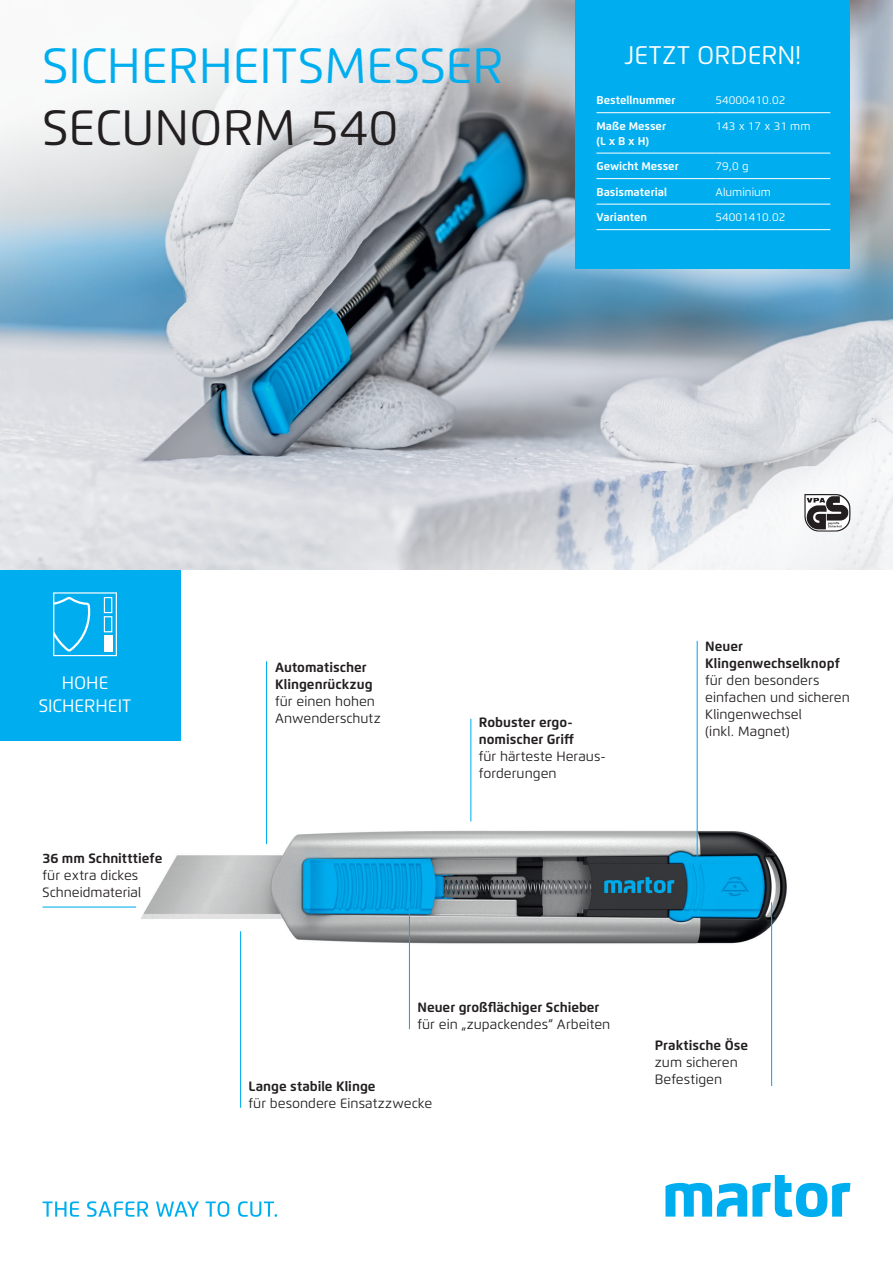
<style>
.page{position:relative;width:893px;height:1263px;background:#fff}
.page>*{position:absolute;margin:0;border:0;box-sizing:border-box;transform-origin:0 0}
.t1{font:49.5px "Flexo";color:#00aeef}
.t2{font:49.5px "Flexo";color:#231f20}
.t3{font:25.5px "Flexo";color:#fff}
.t4{font:18px/23.4px "Flexo";color:#fff;text-align:center}
.t5{font:13.5px/17px "Flexo";color:#231f20}
.t6{font:700 13.5px/17px "Flexo";color:#231f20}
.t7{font:700 11.25px/14.9px "Flexo";color:#fff}
.t8{font:11.25px "Flexo";color:#fff}
</style>
<div class="page">
<img style="left:0;top:0;width:893px;height:570px">
<svg style="left:0;top:0;width:575px;height:330px"></svg>
<svg style="left:255px;top:253px;width:638px;height:317px;background:#b0bfcb"></svg>
<div style="left:0;top:570px;width:180px;height:170px;background:#00aeef"></div>
<img style="left:94px;top:778px;width:693px;height:217px">
<hr style="left:266px;top:661px;width:1px;height:183px;background:#00aeef">
<hr style="left:240px;top:931px;width:1px;height:177px;background:#00aeef">
<hr style="left:409px;top:901px;width:1px;height:128px;background:#00aeef">
<hr style="left:771px;top:902px;width:1px;height:184px;background:#00aeef">
<hr style="left:470px;top:719px;width:1px;height:102px;background:#00aeef">
<hr style="left:697px;top:641px;width:1px;height:228px;background:#00aeef">
<hr style="left:43px;top:906px;width:93px;height:1px;background:#00aeef">
<svg style="left:53px;top:592px;width:64px;height:64px"></svg>
<div style="left:104px;top:635px;width:8px;height:16px;background:#fff"></div>
<svg style="left:804px;top:494px;width:46px;height:37px"></svg>
<div style="left:575px;top:0;width:275px;height:269px;background:#00aeef"></div>
<hr style="left:596px;top:153px;width:119px;height:1px;background:#fff">
<hr style="left:715px;top:153px;width:115px;height:1px;background:#fff">
<hr style="left:596px;top:112px;width:119px;height:1px;background:#fff">
<hr style="left:715px;top:112px;width:115px;height:1px;background:#fff">
<hr style="left:596px;top:178px;width:119px;height:1px;background:#fff">
<hr style="left:715px;top:178px;width:115px;height:1px;background:#fff">
<hr style="left:596px;top:204px;width:119px;height:1px;background:#fff">
<hr style="left:715px;top:204px;width:115px;height:1px;background:#fff">
<hr style="left:596px;top:229px;width:119px;height:1px;background:#fff">
<hr style="left:715px;top:229px;width:115px;height:1px;background:#fff">
<svg style="left:665px;top:1175px;width:185px;height:42px"></svg>
<svg style="left:43px;top:1201px;width:36px;height:16px"></svg>
<svg style="left:87px;top:1201px;width:61px;height:16px"></svg>
<svg style="left:156px;top:1201px;width:43px;height:16px"></svg>
<svg style="left:206px;top:1201px;width:23px;height:16px"></svg>
<svg style="left:238px;top:1201px;width:39px;height:16px"></svg>
<h1 class="t1" style="left:43px;top:36px;width:463px">SICHERHEITSMESSER</h1>
<h1 class="t2" style="left:43px;top:97px;width:357px">SECUNORM 540</h1>
<h2 class="t3" style="left:624px;top:39px;width:178px">JETZT ORDERN!</h2>
<p class="t7" style="left:596px;top:93px;width:80px">Bestellnummer</p>
<p class="t8" style="left:715px;top:93px;width:71px">54000410.02</p>
<p class="t7" style="left:596px;top:118px;width:71px">Maße Messer (L x B x H)</p>
<p class="t8" style="left:715px;top:119px;width:97px">143 x 17 x 31 mm</p>
<p class="t7" style="left:596px;top:159px;width:84px">Gewicht Messer</p>
<p class="t8" style="left:715px;top:159px;width:35px">79,0 g</p>
<p class="t7" style="left:596px;top:184px;width:72px">Basismaterial</p>
<p class="t8" style="left:715px;top:185px;width:57px">Aluminium</p>
<p class="t7" style="left:596px;top:210px;width:52px">Varianten</p>
<p class="t8" style="left:715px;top:210px;width:71px">54001410.02</p>
<h3 class="t4" style="left:39px;top:671px;width:94px">HOHE<br>SICHERHEIT</h3>
<p class="t6" style="left:43px;top:850px;width:121px">36 mm Schnitttiefe</p>
<p class="t5" style="left:43px;top:867px;width:100px">für extra dickes<br>Schneidmaterial</p>
<p class="t6" style="left:275px;top:659px;width:99px">Automatischer<br>Klingenrückzug</p>
<p class="t5" style="left:275px;top:693px;width:107px">für einen hohen<br>Anwenderschutz</p>
<p class="t6" style="left:479px;top:714px;width:97px">Robuster ergo&shy;nomischer Griff</p>
<p class="t5" style="left:479px;top:748px;width:128px">für härteste Heraus&shy;forderungen</p>
<p class="t6" style="left:705px;top:637px;width:136px">Neuer<br>Klingenwechselknopf</p>
<p class="t5" style="left:705px;top:671px;width:146px">für den besonders einfachen und sicheren<br>Klingenwechsel<br>(inkl. Magnet)</p>
<p class="t6" style="left:417px;top:999px;width:184px">Neuer großflächiger Schieber</p>
<p class="t5" style="left:417px;top:1016px;width:194px">für ein „zupackendes“ Arbeiten</p>
<p class="t6" style="left:249px;top:1077px;width:129px">Lange stabile Klinge</p>
<p class="t5" style="left:249px;top:1094px;width:185px">für besondere Einsatzzwecke</p>
<p class="t6" style="left:655px;top:1037px;width:95px">Praktische Öse</p>
<p class="t5" style="left:655px;top:1054px;width:85px">zum sicheren<br>Befestigen</p>
</div>
